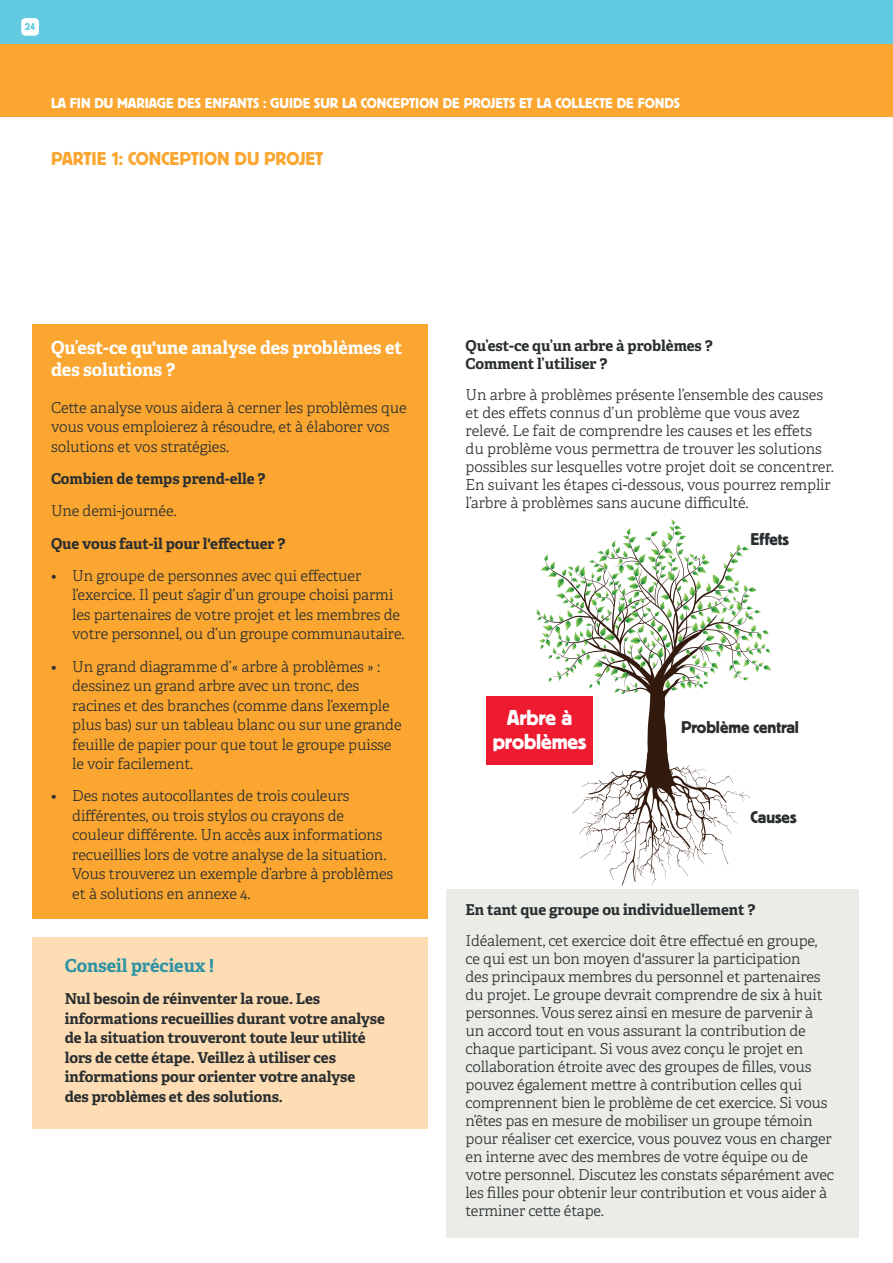
<style>
.page{position:relative;width:893px;height:1263px;background:#fff}
.page>*{position:absolute;margin:0;border:0;box-sizing:border-box;transform-origin:0 0}
.t1{font:22.5px/24px "Platz";letter-spacing:-.005em;color:#fff;text-align:center}
.t2{font:19.5px "Platz";color:#faa631}
.t3{font:700 18px/22.5px "Adelle";letter-spacing:-.005em;color:#fff}
.t4{font:700 18px "Adelle";letter-spacing:-.005em;color:#2f93a4}
.t5{font:17.85px "Platz";letter-spacing:-.005em;color:#2a2e30}
.t6{font:300 15px/18px "Adelle";letter-spacing:-.01em;color:#2a2e30}
.t7{font:700 15px/19.5px "Adelle";letter-spacing:-.005em;color:#2a2e30}
.t8{font:15px "Platz";color:#fff}
.t9{font:10.5px "Platz";color:#63cbe1}
</style>
<div class="page">
<div style="left:0;top:0;width:893px;height:45px;background:#63cbe1"></div>
<div style="left:0;top:45px;width:893px;height:72px;background:#faa631"></div>
<div style="left:21px;top:18px;width:18px;height:18px;background:#fff;border-radius:4px"></div>
<div style="left:32px;top:324px;width:395px;height:594px;background:#faa631"></div>
<div style="left:32px;top:937px;width:395px;height:191px;background:#feddb4"></div>
<svg style="left:538px;top:694px;width:213px;height:192px"></svg>
<svg style="left:536px;top:519px;width:235px;height:175px"></svg>
<div style="left:446px;top:889px;width:413px;height:348px;background:#eaece6"></div>
<div style="left:487px;top:697px;width:106px;height:68px;background:#ee1a30"></div>
<p class="t9" style="left:25px;top:21px;width:12px">24</p>
<p class="t8" style="left:51px;top:95px;width:630px">LA FIN DU MARIAGE DES ENFANTS : GUIDE SUR LA CONCEPTION DE PROJETS ET LA COLLECTE DE FONDS</p>
<h2 class="t2" style="left:51px;top:148px;width:274px">PARTIE 1: CONCEPTION DU PROJET</h2>
<p class="t3" style="left:51px;top:336px;width:353px">Qu’est-ce qu'une analyse des problèmes et des solutions ?</p>
<p class="t6" style="left:51px;top:398px;width:357px;line-height:19.5px">Cette analyse vous aidera à cerner les problèmes que vous vous emploierez à résoudre, et à élaborer vos solutions et vos stratégies.</p>
<p class="t7" style="left:51px;top:469px;width:216px">Combien de temps prend-elle ?</p>
<p class="t6" style="left:51px;top:502px;width:127px">Une demi-journée.</p>
<p class="t7" style="left:51px;top:534px;width:236px">Que vous faut-il pour l'effectuer ?</p>
<p class="t6" style="left:72px;top:566px;width:334px;line-height:19.5px;text-indent:-21px">• Un groupe de personnes avec qui effectuer l’exercice. Il peut s’agir d’un groupe choisi parmi les partenaires de votre projet et les membres de votre personnel, ou d’un groupe communautaire.</p>
<p class="t6" style="left:72px;top:657px;width:331px;line-height:19.5px;text-indent:-21px">• Un grand diagramme d’« arbre à problèmes » : dessinez un grand arbre avec un tronc, des racines et des branches (comme dans l’exemple plus bas) sur un tableau blanc ou sur une grande feuille de papier pour que tout le groupe puisse le voir facilement.</p>
<p class="t6" style="left:72px;top:786px;width:322px;line-height:19.5px;text-indent:-21px">• Des notes autocollantes de trois couleurs différentes, ou trois stylos ou crayons de couleur différente. Un accès aux informations recueillies lors de votre analyse de la situation.<br>Vous trouverez un exemple d’arbre à problèmes et à solutions en annexe 4.</p>
<p class="t4" style="left:65px;top:954px;width:151px">Conseil précieux !</p>
<p class="t7" style="left:65px;top:989px;width:322px">Nul besoin de réinventer la roue. Les informations recueillies durant votre analyse de la situation trouveront toute leur utilité lors de cette étape. Veillez à utiliser ces informations pour orienter votre analyse<br>des problèmes et des solutions.</p>
<p class="t7" style="left:466px;top:337px;width:249px;line-height:18px">Qu’est-ce qu’un arbre à problèmes ?<br>Comment l’utiliser ?</p>
<p class="t6" style="left:466px;top:386px;width:370px">Un arbre à problèmes présente l’ensemble des causes et des effets connus d’un problème que vous avez relevé. Le fait de comprendre les causes et les effets du problème vous permettra de trouver les solutions possibles sur lesquelles votre projet doit se concentrer.<br>En suivant les étapes ci-dessous, vous pourrez remplir l’arbre à problèmes sans aucune difficulté.</p>
<h1 class="t1" style="left:493px;top:705px;width:95px">Arbre à problèmes</h1>
<p class="t5" style="left:750px;top:529px;width:40px">Effets</p>
<p class="t5" style="left:681px;top:717px;width:119px">Problème central</p>
<p class="t5" style="left:750px;top:807px;width:48px">Causes</p>
<p class="t7" style="left:466px;top:900px;width:291px">En tant que groupe ou individuellement ?</p>
<p class="t6" style="left:466px;top:932px;width:370px">Idéalement, cet exercice doit être effectué en groupe, ce qui est un bon moyen d'assurer la participation<br>des principaux membres du personnel et partenaires du projet. Le groupe devrait comprendre de six à huit personnes. Vous serez ainsi en mesure de parvenir à un accord tout en vous assurant la contribution de chaque participant. Si vous avez conçu le projet en collaboration étroite avec des groupes de filles, vous pouvez également mettre à contribution celles qui comprennent bien le problème de cet exercice. Si vous n’êtes pas en mesure de mobiliser un groupe témoin pour réaliser cet exercice, vous pouvez vous en charger en interne avec des membres de votre équipe ou de votre personnel. Discutez les constats séparément avec les filles pour obtenir leur contribution et vous aider à terminer cette étape.</p>
</div>
